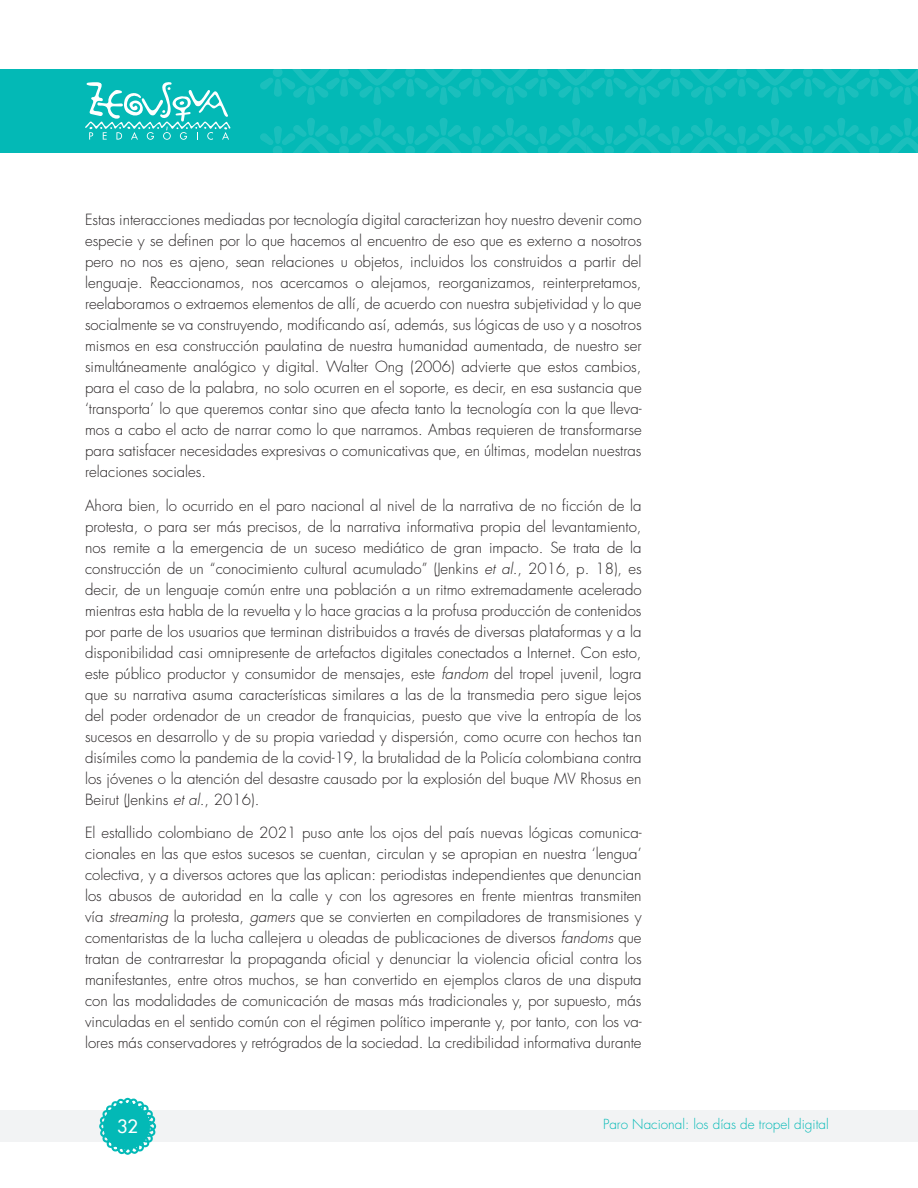
<style>
.page{position:relative;width:918px;height:1188px;background:#fff}
.page>*{position:absolute;margin:0;border:0;box-sizing:border-box;transform-origin:0 0}
.t1{font:500 18px "Futura Std";color:#fff}
.t2{font:300 15px/21px "Futura Std";color:#231f20;text-align:justify}
.t3{font:300 13.5px "Futura Std";color:#03b9b6}
.s1{font-style:italic}
</style>
<div class="page">
<div style="left:0;top:1110px;width:918px;height:32px;background:#f2f3f4"></div>
<svg style="left:99px;top:1098px;width:57px;height:57px"></svg>
<div style="left:0;top:69px;width:918px;height:84px;background:#03b9b6"></div>
<svg style="left:85px;top:82px;width:146px;height:58px"></svg>
<svg style="left:260px;top:118px;width:658px;height:35px"></svg>
<svg style="left:869px;top:146px;width:10px;height:9px"></svg>
<svg style="left:260px;top:69px;width:658px;height:36px"></svg>
<svg style="left:869px;top:67px;width:10px;height:10px"></svg>
<p class="t2" style="left:85px;top:209px;width:558px">Estas interacciones mediadas por tecnología digital caracterizan hoy nuestro devenir como especie y se definen por lo que hacemos al encuentro de eso que es externo a nosotros pero no nos es ajeno, sean relaciones u objetos, incluidos los construidos a partir del lenguaje. Reaccionamos, nos acercamos o alejamos, reorganizamos, reinterpretamos, reelaboramos o extraemos elementos de allí, de acuerdo con nuestra subjetividad y lo que socialmente se va construyendo, modificando así, además, sus lógicas de uso y a nosotros mismos en esa construcción paulatina de nuestra humanidad aumentada, de nuestro ser simultáneamente analógico y digital. Walter Ong (2006) advierte que estos cambios, para el caso de la palabra, no solo ocurren en el soporte, es decir, en esa sustancia que ‘transporta’ lo que queremos contar sino que afecta tanto la tecnología con la que lleva&shy;mos a cabo el acto de narrar como lo que narramos. Ambas requieren de transformarse para satisfacer necesidades expresivas o comunicativas que, en últimas, modelan nuestras relaciones sociales.</p>
<p class="t2" style="left:85px;top:495px;width:558px">Ahora bien, lo ocurrido en el paro nacional al nivel de la narrativa de no ficción de la protesta, o para ser más precisos, de la narrativa informativa propia del levantamiento, nos remite a la emergencia de un suceso mediático de gran impacto. Se trata de la construcción de un “conocimiento cultural acumulado” (Jenkins <span class="s1">et al.</span>, 2016, p. 18), es decir, de un lenguaje común entre una población a un ritmo extremadamente acelerado mientras esta habla de la revuelta y lo hace gracias a la profusa producción de contenidos por parte de los usuarios que terminan distribuidos a través de diversas plataformas y a la disponibilidad casi omnipresente de artefactos digitales conectados a Internet. Con esto, este público productor y consumidor de mensajes, este <span class="s1">fandom</span> del tropel juvenil, logra que su narrativa asuma características similares a las de la transmedia pero sigue lejos del poder ordenador de un creador de franquicias, puesto que vive la entropía de los sucesos en desarrollo y de su propia variedad y dispersión, como ocurre con hechos tan disímiles como la pandemia de la covid-19, la brutalidad de la Policía colombiana contra los jóvenes o la atención del desastre causado por la explosión del buque MV Rhosus en Beirut (Jenkins <span class="s1">et al.</span>, 2016).</p>
<p class="t2" style="left:85px;top:823px;width:558px">El estallido colombiano de 2021 puso ante los ojos del país nuevas lógicas comunica&shy;cionales en las que estos sucesos se cuentan, circulan y se apropian en nuestra ‘lengua’ colectiva, y a diversos actores que las aplican: periodistas independientes que denuncian los abusos de autoridad en la calle y con los agresores en frente mientras transmiten vía <span class="s1">streaming</span> la protesta, <span class="s1">gamers</span> que se convierten en compiladores de transmisiones y comentaristas de la lucha callejera u oleadas de publicaciones de diversos <span class="s1">fandoms</span> que tratan de contrarrestar la propaganda oficial y denunciar la violencia oficial contra los manifestantes, entre otros muchos, se han convertido en ejemplos claros de una disputa con las modalidades de comunicación de masas más tradicionales y, por supuesto, más vinculadas en el sentido común con el régimen político imperante y, por tanto, con los va&shy;lores más conservadores y retrógrados de la sociedad. La credibilidad informativa durante</p>
<p class="t1" style="left:117px;top:1115px;width:22px">32</p>
<p class="t3" style="left:603px;top:1115px;width:227px">Paro Nacional: los días de tropel digital</p>
</div>
